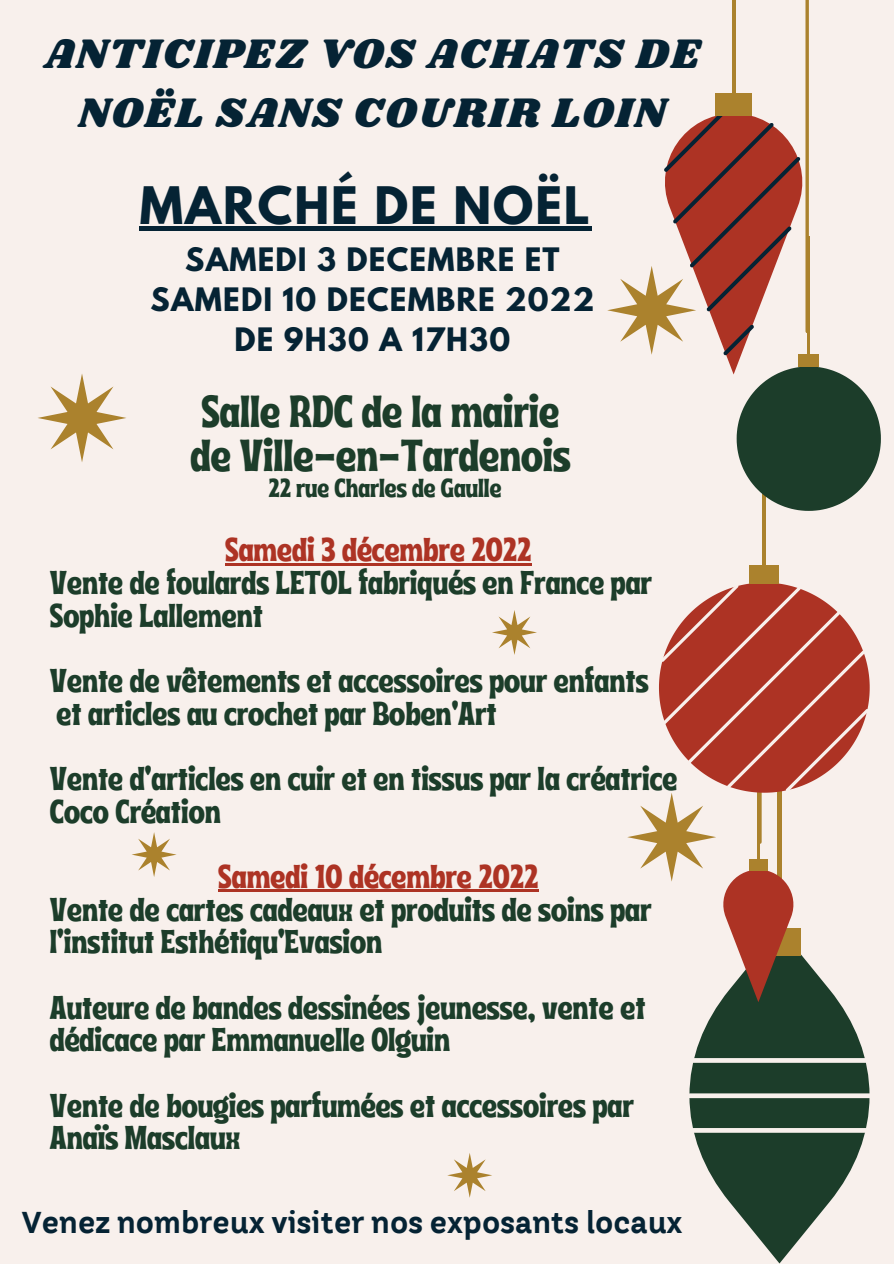
<style>
.page{position:relative;width:894px;height:1264px;background:#fff}
.page>*{position:absolute;margin:0;border:0;box-sizing:border-box;transform-origin:0 0}
.t1{font:700 45.75px "League Spartan";letter-spacing:.045em;color:#052334}
.t2{font:44.85px/44px "Ayr Tropika Island Int";color:#1c3d2a}
.t3{font:42.75px/59.7px "Shrikhand";letter-spacing:.045em;color:#052334;text-align:center}
.t4{font:33px/32.7px "Ayr Tropika Island Int";color:#1c3d2a}
.t5{font:33px "Ayr Tropika Island Int";color:#ad3324}
.t6{font:700 30px "TT Hazelnuts";color:#052334}
.t7{font:700 28.65px/39.9px "League Spartan";letter-spacing:.045em;color:#052334;text-align:center}
.t8{font:26.1px "Ayr Tropika Island Int";color:#1c3d2a}
</style>
<div class="page">
<div style="left:0;top:0;width:893px;height:1263px;background:#f8f0ec"></div>
<hr style="left:225px;top:563px;width:306px;height:2px;background:#ad3324">
<hr style="left:218px;top:889px;width:320px;height:3px;background:#ad3324">
<hr style="left:140px;top:227px;width:451px;height:4px;background:#052334">
<svg style="left:689px;top:1002px;width:180px;height:261px;fill:#1c3d2a"></svg>
<div style="left:687px;top:1093px;width:185px;height:5px;background:#f8f0ec;border-radius:2px"></div>
<div style="left:691px;top:1127px;width:176px;height:5px;background:#f8f0ec;border-radius:2px"></div>
<svg style="left:691px;top:1058px;width:176px;height:4px"></svg>
<div style="left:749px;top:565px;width:30px;height:18px;background:#ab822d"></div>
<hr style="left:762px;top:393px;width:3px;height:183px;background:#ab822d">
<div style="left:715px;top:93px;width:36px;height:23px;background:#ab822d"></div>
<svg style="left:732px;top:0;width:3px;height:93px"></svg>
<svg style="left:607px;top:108px;width:273px;height:403px"></svg>
<svg style="left:38px;top:374px;width:88px;height:88px"></svg>
<svg style="left:627px;top:583px;width:242px;height:419px"></svg>
<svg style="left:132px;top:832px;width:44px;height:45px"></svg>
<svg style="left:447px;top:1153px;width:45px;height:44px"></svg>
<hr style="left:805px;top:0;width:3px;height:331px;background:#ab822d">
<svg style="left:492px;top:610px;width:45px;height:45px"></svg>
<p class="t3" style="left:44px;top:25px;width:656px">ANTICIPEZ VOS ACHATS DE<br>NOËL SANS COURIR LOIN</p>
<h1 class="t1" style="left:140px;top:183px;width:451px">MARCHÉ DE NOËL</h1>
<p class="t7" style="left:151px;top:243px;width:445px">SAMEDI 3 DECEMBRE ET<br>SAMEDI 10 DECEMBRE 2022<br>DE 9H30 A 17H30</p>
<h2 class="t2" style="left:190px;top:385px;width:382px">Salle RDC de la mairie de Ville-en-Tardenois</h2>
<p class="t8" style="left:268px;top:463px;width:234px">22 rue Charles de Gaulle</p>
<p class="t5" style="left:225px;top:518px;width:308px">Samedi 3 décembre 2022</p>
<p class="t4" style="left:50px;top:562px;width:603px">Vente de foulards LETOL fabriqués en France par<br>Sophie Lallement</p>
<p class="t4" style="left:50px;top:660px;width:600px">Vente de vêtements et accessoires pour enfants et articles au crochet par Boben'Art</p>
<p class="t4" style="left:50px;top:758px;width:628px">Vente d'articles en cuir et en tissus par la créatrice<br>Coco Création</p>
<p class="t5" style="left:218px;top:845px;width:321px">Samedi 10 décembre 2022</p>
<p class="t4" style="left:50px;top:889px;width:603px">Vente de cartes cadeaux et produits de soins par l'institut Esthétiqu'Evasion</p>
<p class="t4" style="left:50px;top:987px;width:597px">Auteure de bandes dessinées jeunesse, vente et dédicace par Emmanuelle Olguin</p>
<p class="t4" style="left:50px;top:1085px;width:585px">Vente de bougies parfumées et accessoires par<br>Anaïs Masclaux</p>
<p class="t6" style="left:22px;top:1204px;width:662px">Venez nombreux visiter nos exposants locaux</p>
</div>
